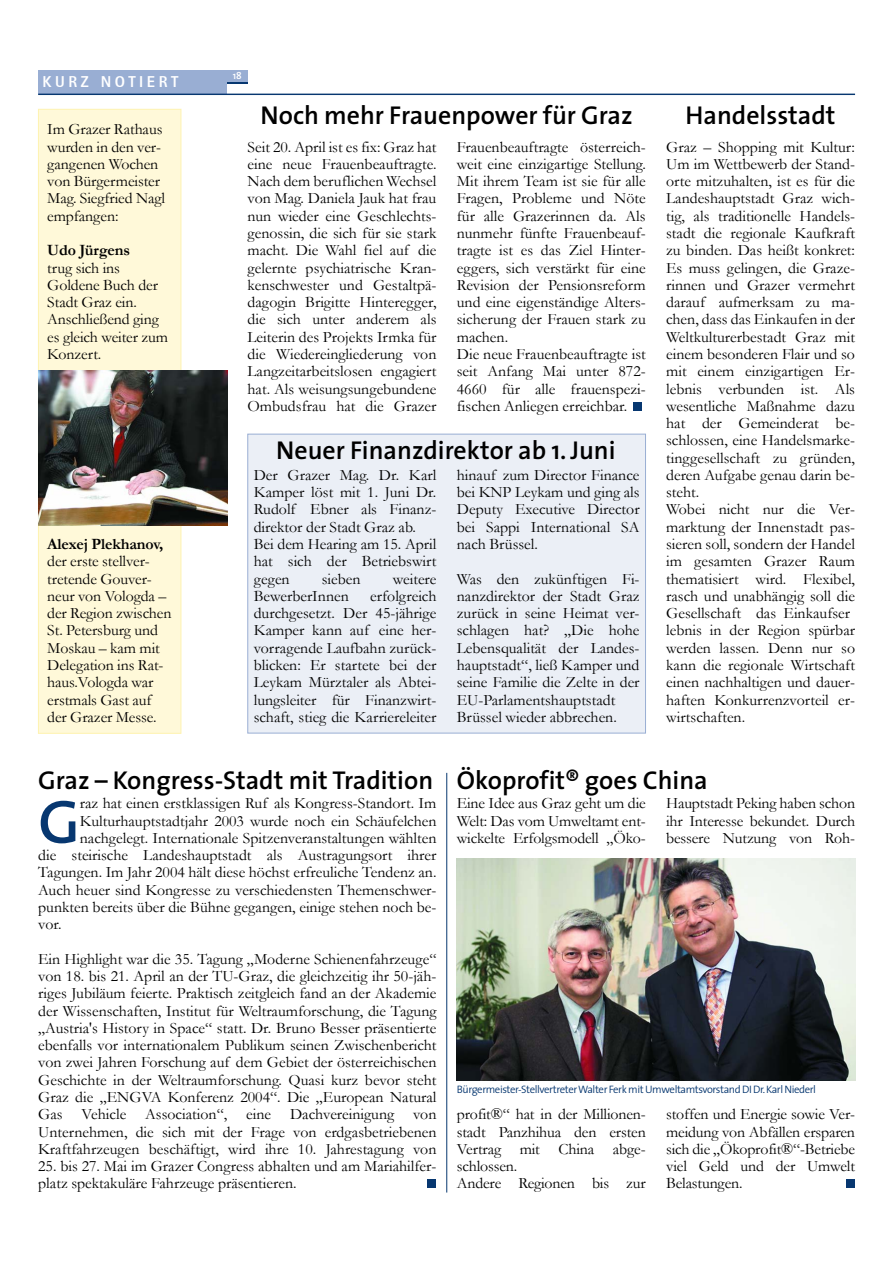
<style>
.page{position:relative;width:893px;height:1263px;background:#fff}
.page>*{position:absolute;margin:0;border:0;box-sizing:border-box;transform-origin:0 0}
.t1{font:600 61.5px "The Sans";color:#073770}
.t2{font:600 25.95px "The Sans";color:#000}
.t3{font:15.9px/17.2px "Garamond";color:#000}
.t4{font:700 15.9px "Garamond";letter-spacing:-.005em;color:#000}
.t5{font:15.9px "Rotis Sans Serif Extra Bold Extra Bold 75";letter-spacing:.22em;color:#fff}
.t6{font:300 10.8px "The Sans";letter-spacing:-.035em;color:#073770}
.t7{font:600 10.05px "The Sans";color:#fff}
</style>
<div class="page">
<div style="left:227px;top:70px;width:20px;height:13px;background:#99aed3"></div>
<svg style="left:227px;top:83px;width:20px;height:1px"></svg>
<div style="left:248px;top:434px;width:397px;height:299px;background:#ebeff6"></div>
<div style="left:247px;top:434px;width:398px;height:299px;border:1px solid #99aed3"></div>
<div style="left:38px;top:70px;width:189px;height:25px;background:#99aed3"></div>
<div style="left:38px;top:109px;width:143px;height:624px;background:#fff9d9"></div>
<div style="left:38px;top:109px;width:143px;height:625px;border:1px solid #fef3b3"></div>
<img style="left:38px;top:370px;width:189px;height:156px">
<hr style="left:446px;top:773px;width:1px;height:420px;background:#073770">
<div style="left:427px;top:1180px;width:8px;height:8px;background:#073770"></div>
<div style="left:846px;top:1180px;width:8px;height:8px;background:#073770"></div>
<img style="left:457px;top:858px;width:398px;height:222px">
<div style="left:633px;top:402px;width:8px;height:8px;background:#073770"></div>
<hr style="left:38px;top:94px;width:817px;height:1px;background:#073770">
<p class="t5" style="left:43px;top:76px;width:108px">REPORTAGE</p>
<p class="t5" style="left:43px;top:76px;width:137px">KURZ NOTIERT</p>
<p class="t3" style="left:47px;top:121px;width:119px">Im Grazer Rathaus wurden in den ver&shy;gangenen Wochen von Bürgermeister<br>Mag. Siegfried Nagl empfangen:</p>
<p class="t4" style="left:47px;top:242px;width:84px">Udo Jürgens</p>
<p class="t3" style="left:47px;top:259px;width:122px">trug sich ins<br>Goldene Buch der<br>Stadt Graz ein.<br>Anschließend ging es gleich weiter zum<br>Konzert.</p>
<p class="t4" style="left:47px;top:535px;width:117px">Alexej Plekhanov,</p>
<p class="t3" style="left:47px;top:553px;width:126px">der erste stellver&shy;tretende Gouver&shy;neur von Vologda – der Region zwischen<br>St. Petersburg und<br>Moskau – kam mit<br>Delegation ins Rat&shy;haus.Vologda war erstmals Gast auf der Grazer Messe.</p>
<p class="t7" style="left:233px;top:71px;width:10px">18</p>
<h2 class="t2" style="left:260px;top:105px;width:373px">Noch mehr Frauenpower für Graz</h2>
<p class="t3" style="left:247px;top:138px;width:190px;text-align:justify">Seit 20. April ist es fix: Graz hat eine neue Frauenbeauftragte.<br>Nach dem beruflichen Wechsel von Mag. Daniela Jauk hat frau nun wieder eine Geschlechts&shy;genossin, die sich für sie stark macht. Die Wahl fiel auf die gelernte psychiatrische Kran&shy;kenschwester und Gestaltpä&shy;dagogin Brigitte Hinteregger, die sich unter anderem als Leiterin des Projekts Irmka für die Wiedereingliederung von Langzeitarbeitslosen engagiert hat. Als weisungsungebundene Ombudsfrau hat die Grazer</p>
<p class="t3" style="left:457px;top:138px;width:190px">Frauenbeauftragte österreich&shy;weit eine einzigartige Stellung.<br>Mit ihrem Team ist sie für alle<br>Fragen, Probleme und Nöte für alle Grazerinnen da. Als nunmehr fünfte Frauenbeauf&shy;tragte ist es das Ziel Hinter&shy;eggers, sich verstärkt für eine<br>Revision der Pensionsreform und eine eigenständige Alters&shy;sicherung der Frauen stark zu machen.<br>Die neue Frauenbeauftragte ist seit Anfang Mai unter 872-<br>4660 für alle frauenspezi&shy;fischen Anliegen erreichbar.</p>
<h2 class="t2" style="left:276px;top:439px;width:341px">Neuer Finanzdirektor ab 1. Juni</h2>
<p class="t3" style="left:254px;top:467px;width:184px">Der Grazer Mag. Dr. Karl<br>Kamper löst mit 1. Juni Dr.<br>Rudolf Ebner als Finanz&shy;direktor der Stadt Graz ab.<br>Bei dem Hearing am 15. April hat sich der Betriebswirt gegen</p>
<p class="t3" style="left:322px;top:570px;width:40px">sieben</p>
<p class="t3" style="left:393px;top:570px;width:45px">weitere</p>
<p class="t3" style="left:254px;top:587px;width:96px">BewerberInnen</p>
<p class="t3" style="left:254px;top:587px;width:184px;text-align:justify;text-indent:116px">erfolgreich durchgesetzt. Der 45-jährige Kamper kann auf eine her&shy;vorragende Laufbahn zurück&shy;blicken: Er startete bei der Leykam Mürztaler als Abtei&shy;lungsleiter für Finanzwirt&shy;schaft, stieg die Karriereleiter</p>
<p class="t3" style="left:457px;top:467px;width:184px;text-align:justify">hinauf zum Director Finance bei KNP Leykam und ging als Deputy Executive Director bei Sappi International SA nach Brüssel.</p>
<p class="t3" style="left:457px;top:570px;width:184px">Was den zukünftigen Fi&shy;nanzdirektor der Stadt Graz zurück in seine Heimat ver&shy;schlagen hat? „Die hohe<br>Lebensqualität der Landes&shy;hauptstadt“, ließ Kamper und seine Familie die Zelte in der<br>EU-Parlamentshauptstadt<br>Brüssel wieder abbrechen.</p>
<h2 class="t2" style="left:685px;top:105px;width:151px">Handelsstadt</h2>
<p class="t3" style="left:666px;top:138px;width:190px">Graz – Shopping mit Kultur:<br>Um im Wettbewerb der Stand&shy;orte mitzuhalten, ist es für die<br>Landeshauptstadt Graz wich&shy;tig, als traditionelle Handels&shy;stadt die regionale Kaufkraft zu binden. Das heißt konkret:<br>Es muss gelingen, die Graze&shy;rinnen und Grazer vermehrt darauf aufmerksam zu ma&shy;chen, dass das Einkaufen in der<br>Weltkulturerbestadt Graz mit einem besonderen Flair und so mit einem einzigartigen Er&shy;lebnis verbunden ist. Als wesentliche Maßnahme dazu hat der Gemeinderat be&shy;schlossen, eine Handelsmarke&shy;tinggesellschaft zu gründen, deren Aufgabe genau darin be&shy;steht.<br>Wobei nicht nur die Ver&shy;marktung der Innenstadt pas&shy;sieren soll, sondern der Handel im gesamten Grazer Raum thematisiert wird. Flexibel, rasch und unabhängig soll die<br>Gesellschaft das Einkaufser lebnis in der Region spürbar werden lassen. Denn nur so kann die regionale Wirtschaft einen nachhaltigen und dauer&shy;haften Konkurrenzvorteil er&shy;wirtschaften.</p>
<h2 class="t2" style="left:38px;top:769px;width:396px">Graz – Kongress-Stadt mit Tradition</h2>
<h1 class="t1" style="left:38px;top:797px;width:43px">G</h1>
<p class="t3" style="left:80px;top:795px;width:358px">raz hat einen erstklassigen Ruf als Kongress-Standort. Im</p>
<p class="t3" style="left:80px;top:812px;width:358px">Kulturhauptstadtjahr 2003 wurde noch ein Schäufelchen</p>
<p class="t3" style="left:80px;top:829px;width:358px">nachgelegt. Internationale Spitzenveranstaltungen wählten</p>
<p class="t3" style="left:38px;top:847px;width:400px">die steirische Landeshauptstadt als Austragungsort ihrer</p>
<p class="t3" style="left:38px;top:864px;width:400px">Tagungen. Im Jahr 2004 hält diese höchst erfreuliche Tendenz an.</p>
<p class="t3" style="left:38px;top:881px;width:400px">Auch heuer sind Kongresse zu verschiedensten Themenschwer-</p>
<p class="t3" style="left:38px;top:899px;width:400px">punkten bereits über die Bühne gegangen, einige stehen noch be-</p>
<p class="t3" style="left:38px;top:916px;width:25px">vor.</p>
<p class="t3" style="left:38px;top:950px;width:400px;text-align:justify">Ein Highlight war die 35. Tagung „Moderne Schienenfahrzeuge“ von 18. bis 21. April an der TU-Graz, die gleichzeitig ihr 50-jäh&shy;riges Jubiläum feierte. Praktisch zeitgleich fand an der Akademie der Wissenschaften, Institut für Weltraumforschung, die Tagung „Austria's History in Space“ statt. Dr. Bruno Besser präsentierte ebenfalls vor internationalem Publikum seinen Zwischenbericht von zwei Jahren Forschung auf dem Gebiet der österreichischen Geschichte in der Weltraumforschung. Quasi kurz bevor steht Graz die „ENGVA Konferenz 2004“. Die „European Natural Gas Vehicle Association“, eine Dachvereinigung von Unternehmen, die sich mit der Frage von erdgasbetriebenen Kraftfahrzeugen beschäftigt, wird ihre 10. Jahrestagung von</p>
<p class="t3" style="left:38px;top:1158px;width:399px">25. bis 27. Mai im Grazer Congress abhalten und am Mariahilfer&shy;platz spektakuläre Fahrzeuge präsentieren.</p>
<h2 class="t2" style="left:457px;top:769px;width:252px">Ökoprofit® goes China</h2>
<p class="t3" style="left:457px;top:795px;width:190px;text-align:justify">Eine Idee aus Graz geht um die Welt: Das vom Umweltamt ent&shy;wickelte Erfolgsmodell „Öko-</p>
<p class="t3" style="left:666px;top:795px;width:190px;text-align:justify">Hauptstadt Peking haben schon ihr Interesse bekundet. Durch bessere Nutzung von Roh-</p>
<p class="t6" style="left:457px;top:1084px;width:360px">Bürgermeister-Stellvertreter Walter Ferk mit Umweltamtsvorstand DI Dr.Karl Niederl</p>
<p class="t3" style="left:457px;top:1106px;width:190px">profit®“ hat in der Millionen&shy;stadt Panzhihua den ersten<br>Vertrag mit China abge&shy;schlossen.<br>Andere Regionen bis zur</p>
<p class="t3" style="left:666px;top:1106px;width:190px;text-align:justify">stoffen und Energie sowie Ver&shy;meidung von Abfällen ersparen sich die „Ökoprofit®“-Betriebe viel Geld und der Umwelt Belastungen.</p>
</div>
